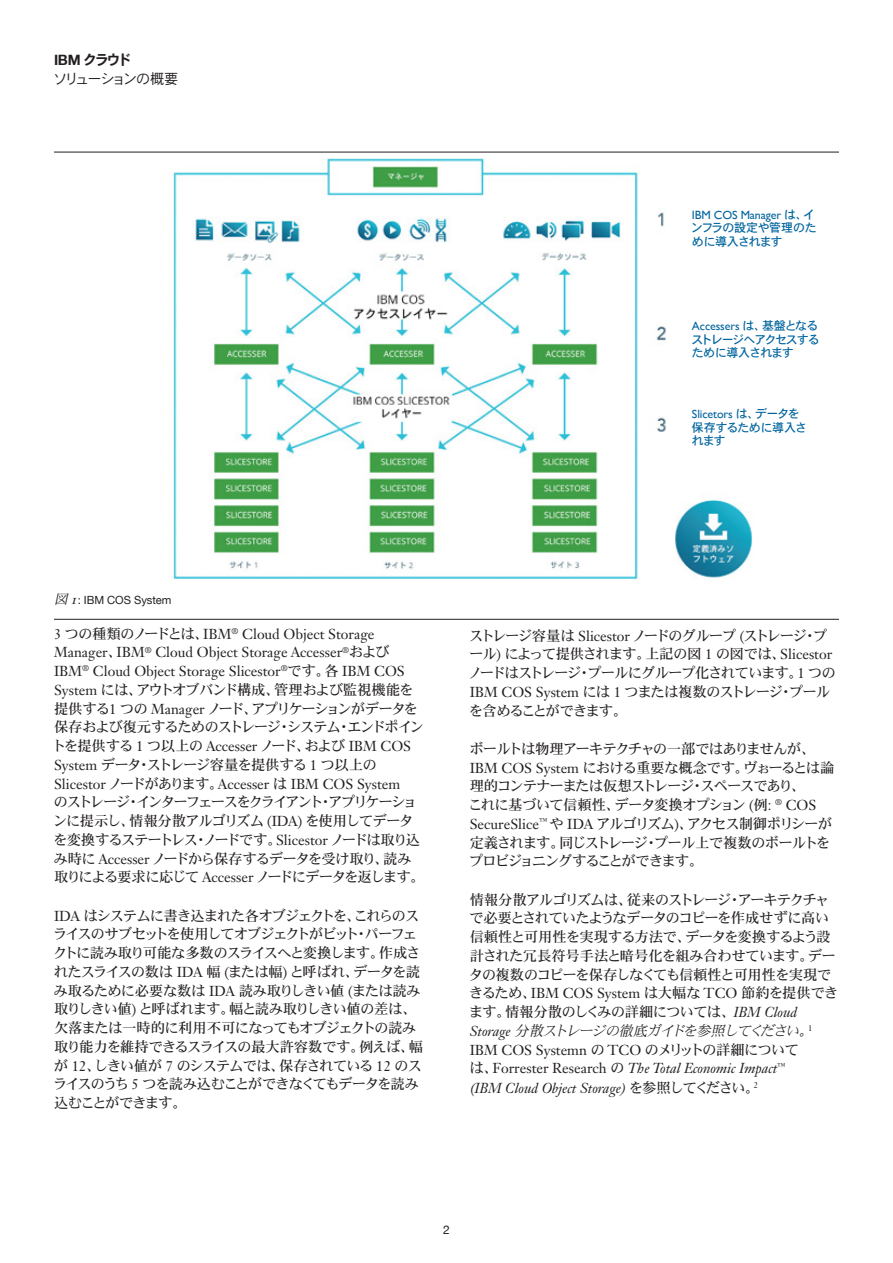
<style>
.page{position:relative;width:893px;height:1263px;background:#fff}
.page>*{position:absolute;margin:0;border:0;box-sizing:border-box;transform-origin:0 0}
._2C_body{font:14.25px/18.8px "Heisei Min Std W5";letter-spacing:-.06em;color:#231f20}
._2C_body-2{font:14.25px/18.8px "Heisei Min Std W5";letter-spacing:-.08em;color:#231f20}
._0A_collateral_type{font:14.25px "Heisei Kaku Go Std W3";letter-spacing:-.13em;color:#231f20}
._0A_business_unit{font:14.25px "Heisei Kaku Go Std W7";color:#231f20}
._0A_collateral_type-2{font:12px/13.5px "Heisei Kaku Go Std W5";letter-spacing:-.09em;color:#00649e}
._0A_collateral_type-3{font:12px/13.5px "Heisei Kaku Go Std W5";letter-spacing:-.04em;color:#00649e}
._0A_collateral_type-4{font:12px/13.5px "Heisei Kaku Go Std W5";letter-spacing:-.06em;color:#00649e}
._0B_industry_area{font:12px "Helvetica Neue LT Com";color:#231f20}
._2E_figure_caption{font:11.25px "Helvetica Neue LT Com";letter-spacing:-.005em;color:#231f20}
.s1{font-family:"Helvetica Neue LT Com";font-weight:700}
.s2{font-family:"Gill Sans"}
.s3{font-family:"Heisei Min Std W3";font-style:italic;font-size:13.5px}
.s4{font-family:"Janson Text LT Std";font-style:italic;font-size:13.5px}
.s5{font-family:"Janson Text LT Std"}
.s6{font-family:"Janson Text LT Std";font-style:italic}
.s7{font-family:"Heisei Min Std W3";font-style:italic}
</style>
<div class="page">
<hr style="left:54px;top:152px;width:785px;height:1px;background:#231f20">
<hr style="left:54px;top:619px;width:785px;height:1px;background:#231f20">
<img style="left:173px;top:158px;width:579px;height:422px">
<div style="left:674px;top:202px;width:137px;height:262px;background:#fff"></div>
<p class="_0A_business_unit" style="left:54px;top:51px;width:79px"><span class="s1">IBM</span> クラウド</p>
<p class="_0A_collateral_type" style="left:53px;top:69px;width:127px">ソリューションの概要</p>
<p class="_0A_collateral_type-3" style="left:691px;top:208px;width:127px"><span class="s2">IBM COS Manager</span> は、インフラの設定や管理のために導入されます</p>
<p class="_0A_collateral_type-2" style="left:691px;top:319px;width:130px"><span class="s2">Accessers</span> は、基盤となるストレージへアクセスするために導入されます</p>
<p class="_0A_collateral_type-4" style="left:692px;top:407px;width:117px"><span class="s2">Slicetors</span> は、データを保存するために導入されます</p>
<p class="_2E_figure_caption" style="left:54px;top:593px;width:119px"><span class="s3">図</span> <span class="s4">1</span>: IBM COS System</p>
<p class="_2C_body-2" style="left:52px;top:624px;width:374px"><span class="s5">3</span> つの種類のノードとは、<span class="s5">IBM</span><sup>®</sup> <span class="s5">Cloud Object Storage Manager</span>、<span class="s5">IBM</span><sup>®</sup> <span class="s5">Cloud Object Storage Accesser</span><sup>®</sup>および<span class="s5">IBM</span><sup>®</sup> <span class="s5">Cloud Object Storage Slicestor</span><sup>®</sup>です。各 <span class="s5">IBM COS System</span> には、アウトオブバンド構成、管理および監視機能を提供する<span class="s5">1</span> つの <span class="s5">Manager</span> ノード、アプリケーションがデータを保存および復元するためのストレージ・システム・エンドポイントを提供する <span class="s5">1</span> つ以上の <span class="s5">Accesser</span> ノード、および <span class="s5">IBM COS System</span> データ・ストレージ容量を提供する <span class="s5">1</span> つ以上の<span class="s5">Slicestor</span> ノードがあります。<span class="s5">Accesser</span> は <span class="s5">IBM COS System<br></span>のストレージ・インターフェースをクライアント・アプリケーションに提示し、情報分散アルゴリズム <span class="s5">(IDA)</span> を使用してデータを変換するステートレス・ノードです。<span class="s5">Slicestor</span> ノードは取り込み時に <span class="s5">Accesser</span> ノードから保存するデータを受け取り、読み取りによる要求に応じて <span class="s5">Accesser</span> ノードにデータを返します。</p>
<p class="_2C_body" style="left:53px;top:906px;width:372px"><span class="s5">IDA</span> はシステムに書き込まれた各オブジェクトを、これらのスライスのサブセットを使用してオブジェクトがビット・パーフェクトに読み取り可能な多数のスライスへと変換します。作成されたスライスの数は <span class="s5">IDA</span> 幅 <span class="s5">(</span>または幅<span class="s5">)</span> と呼ばれ、データを読み取るために必要な数は <span class="s5">IDA</span> 読み取りしきい値 <span class="s5">(</span>または読み取りしきい値<span class="s5">)</span> と呼ばれます。幅と読み取りしきい値の差は、欠落または一時的に利用不可になってもオブジェクトの読み取り能力を維持できるスライスの最大許容数です。例えば、幅が <span class="s5">12</span>、しきい値が <span class="s5">7</span> のシステムでは、保存されている <span class="s5">12</span> のスライスのうち <span class="s5">5</span> つを読み込むことができなくてもデータを読み込むことができます。</p>
<p class="_2C_body-2" style="left:468px;top:626px;width:369px">ストレージ容量は <span class="s5">Slicestor</span> ノードのグループ <span class="s5">(</span>ストレージ・プール<span class="s5">)</span> によって提供されます。上記の図 <span class="s5">1</span> の図では、<span class="s5">Slicestor</span>ノードはストレージ・プールにグループ化されています。<span class="s5">1</span> つの<br><span class="s5">IBM COS System</span> には <span class="s5">1</span> つまたは複数のストレージ・プールを含めることができます。</p>
<p class="_2C_body" style="left:468px;top:739px;width:368px">ボールトは物理アーキテクチャの一部ではありませんが、<br><span class="s5">IBM COS System</span> における重要な概念です。ヴぉーるとは論理的コンテナーまたは仮想ストレージ・スペースであり、<br>これに基づいて信頼性、データ変換オプション <span class="s5">(</span>例: <sup>®</sup> <span class="s5">COS<br>SecureSlice</span><sup>™</sup> や <span class="s5">IDA</span> アルゴリズム<span class="s5">)</span>、アクセス制御ポリシーが定義されます。同じストレージ・プール上で複数のボールトをプロビジョニングすることができます。</p>
<p class="_2C_body" style="left:469px;top:890px;width:371px">情報分散アルゴリズムは、従来のストレージ・アーキテクチャで必要とされていたようなデータのコピーを作成せずに高い信頼性と可用性を実現する方法で、データを変換するよう設計された冗長符号手法と暗号化を組み合わせています。データの複数のコピーを保存しなくても信頼性と可用性を実現できるため、<span class="s5">IBM COS System</span> は大幅な <span class="s5">TCO</span> 節約を提供できます。情報分散のしくみの詳細については、<span class="s6">IBM Cloud<br>S t o rag e</span> <span class="s7">分散ストレージの徹底ガイドを参照してください。</span><sup>1<br></sup><span class="s5">IBM COS Systemn</span> の <span class="s5">TCO</span> のメリットの詳細について<br>は、<span class="s5">Forrester Research</span> の <span class="s6">The Total Economic Impact</span><sup>™<br></sup><span class="s6">(IBM Cloud Object Storage)</span> を参照してください。<sup>2</sup></p>
<p class="_0B_industry_area" style="left:443px;top:1223px;width:8px">2</p>
</div>
